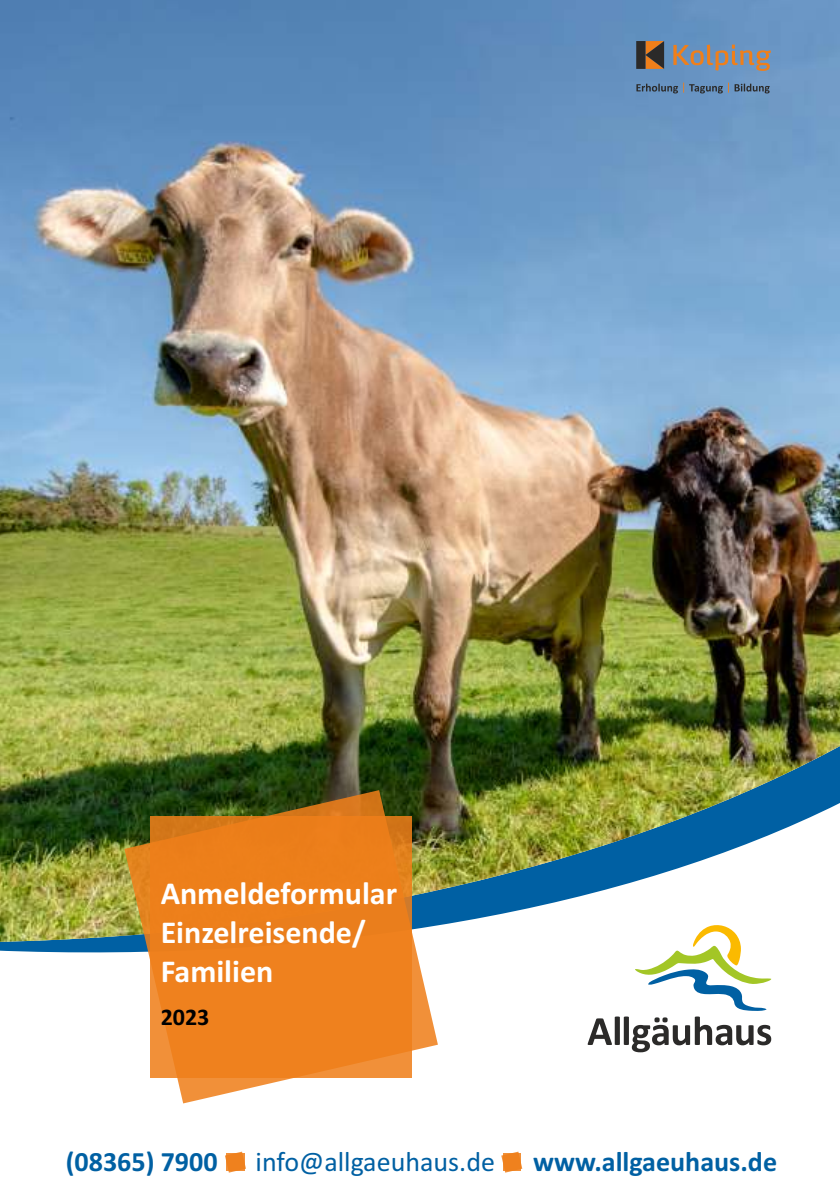
<style>
.page{position:relative;width:840px;height:1191px;background:#fff}
.page>*{position:absolute;margin:0;border:0;box-sizing:border-box;transform-origin:0 0}
.t1{font:700 32px "Calibri";color:#fff}
.t2{font:700 28px "Calibri";color:#0060a3}
.t3{font:28px "Calibri";color:#0060a3}
.t4{font:700 24px "Calibri";color:#000}
</style>
<div class="page">
<img style="left:0;top:0;width:839px;height:953px">
<img style="left:124px;top:790px;width:313px;height:313px">
<svg style="left:150px;top:816px;width:261px;height:261px;background:#ec801d"></svg>
<svg style="left:587px;top:923px;width:183px;height:129px"></svg>
<svg style="left:636px;top:41px;width:27px;height:28px"></svg>
<svg style="left:673px;top:45px;width:97px;height:26px;background:#908d8f"></svg>
<svg style="left:636px;top:83px;width:92px;height:10px"></svg>
<svg style="left:734px;top:84px;width:35px;height:9px"></svg>
<svg style="left:501px;top:1151px;width:21px;height:21px"></svg>
<div style="left:502px;top:1153px;width:18px;height:17px;background:#ef811e"></div>
<svg style="left:225px;top:1151px;width:21px;height:21px"></svg>
<div style="left:226px;top:1153px;width:18px;height:17px;background:#ef811e"></div>
<p class="t1" style="left:161px;top:879px;width:238px">Anmeldeformular</p>
<p class="t1" style="left:161px;top:918px;width:206px">Einzelreisende/</p>
<p class="t1" style="left:161px;top:957px;width:114px">Familien</p>
<p class="t4" style="left:161px;top:1007px;width:50px">2023</p>
<p class="t2" style="left:66px;top:1150px;width:153px">(08365) 7900</p>
<p class="t3" style="left:255px;top:1150px;width:241px">info@allgaeuhaus.de</p>
<p class="t2" style="left:532px;top:1150px;width:245px">www.allgaeuhaus.de</p>
</div>
